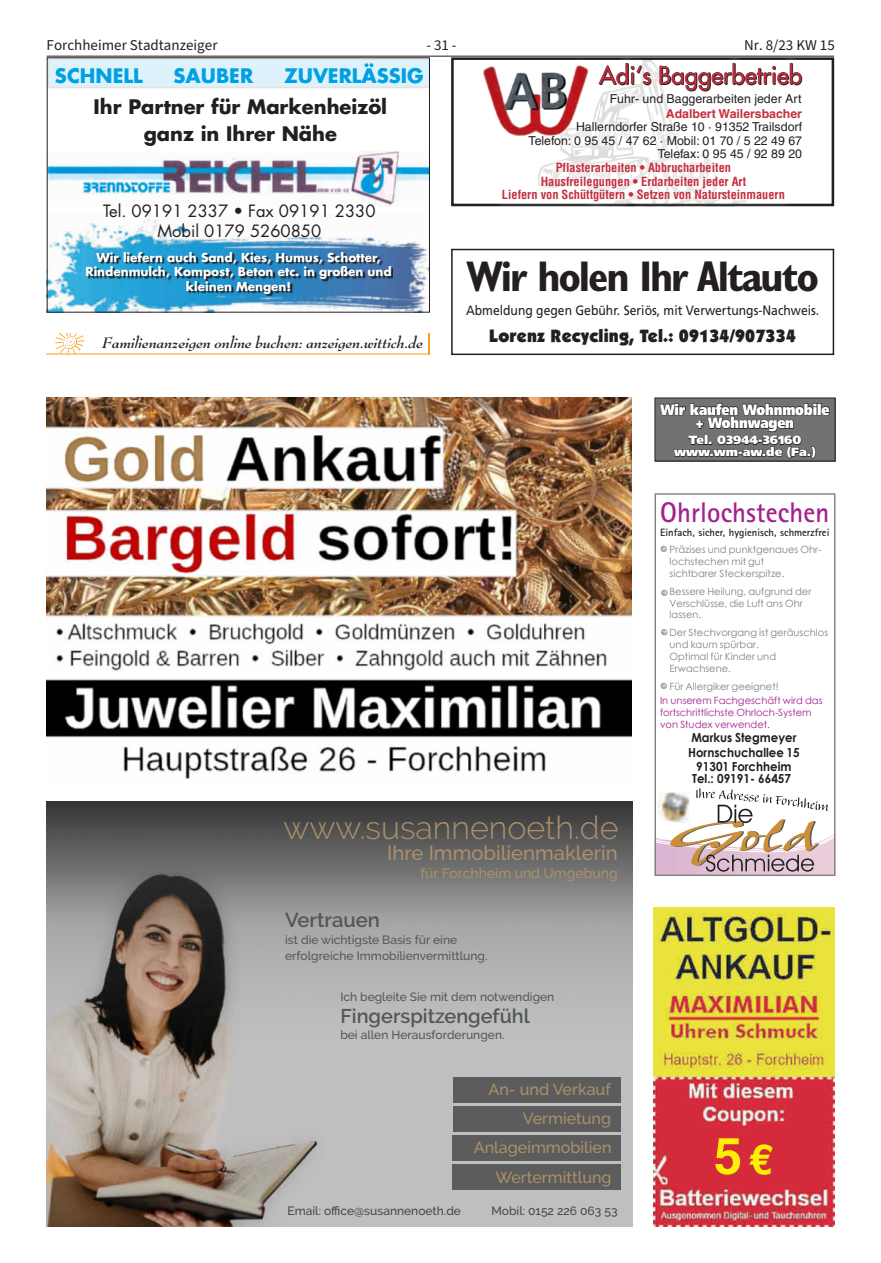
<style>
.page{position:relative;width:881px;height:1263px;background:#fff}
.page>*{position:absolute;margin:0;border:0;box-sizing:border-box;transform-origin:0 0}
.t1{font:700 50.7px "Helvetica LT";color:#ffef01}
.t2{font:700 condensed 43.05px "Gill Sans";letter-spacing:-.05em;color:#231f20}
.t3{font:300 32.1px "Raleway";color:#ab906b}
.t4{font:700 28.35px "Agfa Rotis Sans Serif";letter-spacing:.005em;color:#a2238e;scale:.94 1}
.t5{font:24px "Futura LT";color:#231f20}
.t6{font:500 20.1px "Raleway";color:#ab906b}
.t7{font:600 20.1px "Raleway";color:#525757}
.t8{font:600 19.8px "Raleway";color:#525757}
.t9{font:700 19.5px/26.4px "Futura LT";color:#231f20;text-align:center}
.t10{font:700 19.5px "Futura LT";color:#00a1e3}
.t11{font:900 18px "Itc Kabel LT";letter-spacing:.01em;color:#231f20}
.t12{font:italic 700 16.5px "Bernhard Modern";color:#231f20}
.t13{font:16.5px/19.8px "Futura LT";color:#231f20;text-align:center}
.t14{font:500 16.05px/29.1px "Raleway";color:#ab906b;text-align:right}
.t15{font:15px "Source Sans Pro";color:#231f20}
.t16{font:900 15px/13.5px "Frutiger LT";letter-spacing:-.01em;color:#fff;text-align:center;scale:.85 1}
.t17{font:500 13.8px "Raleway";color:#ab906b}
.t18{font:13.5px "Frutiger LT";color:#231f20;scale:.9 1}
.t19{font:700 12.45px/14.1px "Century Gothic";color:#231f20;text-align:center;scale:.94 1}
.t20{font:12.3px/13.5px "Helvetica LT";color:#231f20;text-align:right}
.t21{font:700 condensed 12.3px/13.6px "Helvetica LT";color:#c52f40;text-align:center}
.t22{font:700 12.3px "Helvetica LT";color:#c52f40}
.t23{font:500 12px/15.5px "Raleway";color:#525757}
.t24{font:700 12px/14.4px "Futura LT";color:#fff;text-align:center}
.t25{font:500 12px "Raleway";color:#404949}
.t26{font:900 12px/11.7px "Frutiger LT";color:#fff;text-align:center}
.t27{font:700 10.65px "Agfa Rotis Sans Serif";color:#231f20}
.t28{font:9.9px/12px "Century Gothic";color:#808285}
.t29{font:9.9px/12px "Century Gothic";color:#a2238e}
.s1{font-size:41.7px}
</style>
<div class="page">
<hr style="left:47px;top:56px;width:786px;height:1px;background:#231f20">
<img style="left:47px;top:801px;width:584px;height:426px">
<div style="left:453px;top:1077px;width:167px;height:25px;background:#5c5c5c"></div>
<div style="left:453px;top:1106px;width:167px;height:25px;background:#5c5c5c"></div>
<div style="left:452px;top:1135px;width:168px;height:25px;background:#5c5c5c"></div>
<div style="left:452px;top:1164px;width:168px;height:25px;background:#5c5c5c"></div>
<img style="left:47px;top:398px;width:584px;height:381px">
<img style="left:49px;top:219px;width:378px;height:92px">
<img style="left:49px;top:152px;width:378px;height:55px">
<div style="left:49px;top:59px;width:378px;height:29px;background:#def2fb"></div>
<svg style="left:88px;top:253px;width:304px;height:42px;background:#2976a2"></svg>
<div style="left:451px;top:57px;width:382px;height:149px;border:3px solid #231f20"></div>
<div style="left:474px;top:57px;width:336px;height:149px;background:#fff;opacity:.5"></div>
<img style="left:483px;top:65px;width:105px;height:72px">
<img style="left:653px;top:908px;width:180px;height:319px">
<svg style="left:656px;top:788px;width:177px;height:84px"></svg>
<svg style="left:660px;top:546px;width:6px;height:6px"></svg>
<svg style="left:661px;top:590px;width:6px;height:6px"></svg>
<svg style="left:661px;top:629px;width:6px;height:6px"></svg>
<svg style="left:660px;top:683px;width:6px;height:6px"></svg>
<div style="left:654px;top:493px;width:181px;height:383px;border:1px solid #808285"></div>
<div style="left:654px;top:398px;width:180px;height:63px;background:#727272"></div>
<svg style="left:659px;top:402px;width:170px;height:60px"></svg>
<div style="left:654px;top:398px;width:181px;height:63px;border:1px solid #231f20"></div>
<div style="left:451px;top:249px;width:382px;height:106px;border:2px solid #231f20"></div>
<img style="left:56px;top:334px;width:29px;height:19px">
<hr style="left:47px;top:353px;width:382px;height:2px;background:#fdcb8a">
<svg style="left:428px;top:334px;width:1px;height:21px"></svg>
<h3 class="t15" style="left:47px;top:35px;width:172px">Forchheimer Stadtanzeiger</h3>
<h3 class="t15" style="left:426px;top:35px;width:32px">- 31 -</h3>
<h3 class="t15" style="left:743px;top:35px;width:92px">Nr. 8/23 KW 15</h3>
<h3 class="t10" style="left:55px;top:63px;width:89px">SCHNELL</h3>
<h3 class="t10" style="left:173px;top:63px;width:81px">SAUBER</h3>
<h3 class="t10" style="left:284px;top:63px;width:141px">ZUVERLÄSSIG</h3>
<h3 class="t9" style="left:94px;top:93px;width:295px">Ihr Partner für Markenheizöl ganz in Ihrer Nähe</h3>
<h3 class="t13" style="left:103px;top:201px;width:274px">Tel. 09191 2337 • Fax 09191 2330<br>Mobil 0179 5260850</h3>
<p class="t24" style="left:85px;top:250px;width:307px">Wir liefern auch Sand, Kies, Humus, Schotter,<br>Rindenmulch, Kompost, Beton etc. in großen und kleinen Mengen!</p>
<h3 class="t12" style="left:102px;top:333px;width:322px">Familienanzeigen online buchen: anzeigen.wittich.de</h3>
<h3 class="t5" style="left:599px;top:60px;width:204px">Adi‘s Baggerbetrieb</h3>
<p class="t20" style="left:609px;top:91px;width:193px">Fuhr- und Baggerarbeiten jeder Art</p>
<p class="t22" style="left:665px;top:106px;width:138px">Adalbert Wailersbacher</p>
<p class="t20" style="left:528px;top:120px;width:275px">Hallerndorfer Straße 10 · 91352 Trailsdorf<br>Telefon: 0 95 45 / 47 62 · Mobil: 01 70 / 5 22 49 67<br>Telefax: 0 95 45 / 92 89 20</p>
<p class="t21" style="left:501px;top:161px;width:284px">Pflasterarbeiten • Abbrucharbeiten<br>Hausfreilegungen • Erdarbeiten jeder Art<br>Liefern von Schüttgütern • Setzen von Natursteinmauern</p>
<h2 class="t2" style="left:466px;top:251px;width:354px">Wir holen Ihr Altauto</h2>
<h3 class="t18" style="left:466px;top:303px;width:394px">Abmeldung gegen Gebühr. Seriös, mit Verwertungs-Nachweis.</h3>
<h3 class="t11" style="left:489px;top:325px;width:308px">Lorenz Recycling, Tel.: 09134/907334</h3>
<h3 class="t16" style="left:660px;top:403px;width:200px">Wir kaufen Wohnmobile + Wohnwagen</h3>
<p class="t26" style="left:674px;top:434px;width:143px">Tel. 03944-36160 www.wm-aw.de (Fa.)</p>
<h3 class="t4" style="left:659px;top:494px;width:181px">Ohrlochstechen</h3>
<p class="t27" style="left:659px;top:525px;width:171px">Einfach, sicher, hygienisch, schmerzfrei</p>
<p class="t28" style="left:669px;top:543px;width:153px">Präzises und punktgenaues Ohr&shy;lochstechen mit gut<br>sichtbarer Steckerspitze.</p>
<p class="t28" style="left:669px;top:585px;width:143px">Bessere Heilung, aufgrund der<br>Verschlüsse, die Luft ans Ohr lassen.</p>
<p class="t28" style="left:669px;top:626px;width:160px">Der Stechvorgang ist geräuschlos und kaum spürbar.<br>Optimal für Kinder und<br>Erwachsene.</p>
<p class="t28" style="left:669px;top:680px;width:111px">Für Allergiker geeignet!</p>
<p class="t29" style="left:659px;top:695px;width:164px">In unserem Fachgeschäft wird das fortschrittlichste Ohrloch-System von Studex verwendet.</p>
<p class="t19" style="left:687px;top:731px;width:120px">Markus Stegmeyer<br>Hornschuchallee 15<br>91301 Forchheim</p>
<p class="t19" style="left:691px;top:771px;width:107px">Tel.: 09191- 66457</p>
<h3 class="t3" style="left:283px;top:809px;width:336px">www.susannenoeth.de</h3>
<h3 class="t6" style="left:387px;top:841px;width:232px">Ihre Immobilienmaklerin</h3>
<h3 class="t17" style="left:420px;top:865px;width:198px">für Forchheim und Umgebung</h3>
<h3 class="t7" style="left:285px;top:908px;width:96px">Vertrauen</h3>
<p class="t23" style="left:285px;top:932px;width:204px">ist die wichtigste Basis für eine erfolgreiche Immobilienvermittlung.</p>
<p class="t23" style="left:340px;top:989px;width:215px">Ich begleite Sie mit dem notwendigen</p>
<h3 class="t8" style="left:340px;top:1004px;width:191px">Fingerspitzengefühl</h3>
<p class="t23" style="left:340px;top:1027px;width:166px">bei allen Herausforderungen.</p>
<h3 class="t14" style="left:473px;top:1075px;width:139px">An- und Verkauf<br>Vermietung<br>Anlageimmobilien<br>Wertermittlung</h3>
<p class="t25" style="left:287px;top:1203px;width:175px">Email: office@susannenoeth.de</p>
<p class="t25" style="left:491px;top:1203px;width:127px">Mobil: 0152 226 063 53</p>
<h1 class="t1" style="left:713px;top:1125px;width:60px">5<span class="s1">€</span></h1>
</div>
